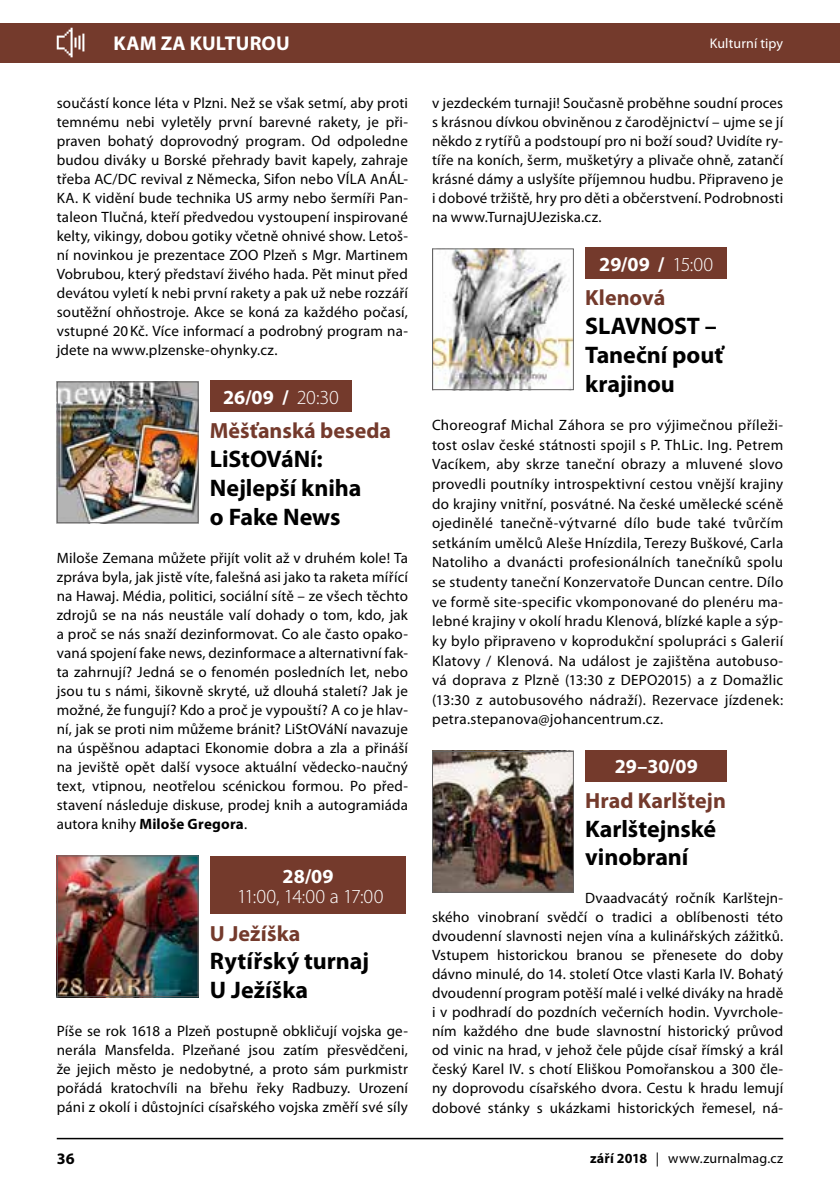
<style>
.page{position:relative;width:840px;height:1191px;background:#fff}
.page>*{position:absolute;margin:0;border:0;box-sizing:border-box;transform-origin:0 0}
.t1{font:700 24px/28.8px "Myriad Pro";letter-spacing:-.005em;color:#000}
.t2{font:700 22px "Myriad Pro";color:#743a2c}
.t3{font:700 20px "Myriad Pro";letter-spacing:.005em;color:#fff}
.t4{font:300 20px "Myriad Pro";letter-spacing:-.025em;color:#fff}
.t5{font:700 16px "Myriad Pro";color:#000}
.t6{font:15px/19px "Myriad Pro";letter-spacing:.01em;color:#000;text-align:justify}
.t7{font:14px "Myriad Pro";letter-spacing:.01em;color:#000}
.t8{font:14px "Myriad Pro";letter-spacing:.01em;color:#fff}
.s1{font-weight:300}
.s2{font-weight:700}
</style>
<div class="page">
<div style="left:0;top:23px;width:839px;height:39px;background:#743a2c"></div>
<svg style="left:57px;top:28px;width:27px;height:29px"></svg>
<hr style="left:57px;top:1137px;width:725px;height:2px;background:#000">
<div style="left:210px;top:380px;width:141px;height:32px;background:#743a2c"></div>
<div style="left:210px;top:856px;width:195px;height:58px;background:#743a2c"></div>
<div style="left:585px;top:247px;width:141px;height:32px;background:#743a2c"></div>
<div style="left:585px;top:750px;width:141px;height:31px;background:#743a2c"></div>
<img style="left:59px;top:383px;width:137px;height:138px">
<div style="left:57px;top:381px;width:141px;height:142px;border:1px solid #646363"></div>
<img style="left:59px;top:857px;width:137px;height:138px">
<div style="left:57px;top:855px;width:141px;height:142px;border:1px solid #646363"></div>
<img style="left:434px;top:250px;width:137px;height:138px">
<div style="left:432px;top:248px;width:141px;height:142px;border:1px solid #646363"></div>
<img style="left:434px;top:753px;width:137px;height:137px">
<div style="left:432px;top:751px;width:141px;height:141px;border:1px solid #646363"></div>
<h3 class="t3" style="left:113px;top:30px;width:177px">KAM ZA KULTUROU</h3>
<p class="t6" style="left:57px;top:93px;width:352px">součástí konce léta v Plzni. Než se však setmí, aby proti temnému nebi vyletěly první barevné rakety, je při&shy;praven bohatý doprovodný program. Od odpoledne budou diváky u Borské přehrady bavit kapely, zahraje třeba AC/DC revival z Německa, Sifon nebo VÍLA AnÁL-KA. K vidění bude technika US army nebo šermíři Pan&shy;taleon Tlučná, kteří předvedou vystoupení inspirované kelty, vikingy, dobou gotiky včetně ohnivé show. Letoš&shy;ní novinkou je prezentace ZOO Plzeň s Mgr. Martinem Vobrubou, který představí živého hada. Pět minut před devátou vyletí k nebi první rakety a pak už nebe rozzáří soutěžní ohňostroje. Akce se koná za každého počasí, vstupné 20Kč. Více informací a podrobný program na&shy;jdete na www.plzenske-ohynky.cz.</p>
<h3 class="t3" style="left:223px;top:384px;width:117px">26/09 / <span class="s1">20:30</span></h3>
<h2 class="t2" style="left:210px;top:416px;width:183px">Měšťanská beseda</h2>
<h1 class="t1" style="left:210px;top:444px;width:153px">LiStOVáNí:<br>Nejlepší kniha o Fake News</h1>
<p class="t6" style="left:57px;top:548px;width:352px">Miloše Zemana můžete přijít volit až v druhém kole! Ta zpráva byla, jak jistě víte, falešná asi jako ta raketa mířící na Hawaj. Média, politici, sociální sítě – ze všech těchto zdrojů se na nás neustále valí dohady o tom, kdo, jak a proč se nás snaží dezinformovat. Co ale často opako&shy;vaná spojení fake news, dezinformace a alternativní fak&shy;ta zahrnují? Jedná se o fenomén posledních let, nebo jsou tu s námi, šikovně skryté, už dlouhá staletí? Jak je možné, že fungují? Kdo a proč je vypouští? A co je hlav&shy;ní, jak se proti nim můžeme bránit? LiStOVáNí navazuje na úspěšnou adaptaci Ekonomie dobra a zla a přináší na jeviště opět další vysoce aktuální vědecko-naučný text, vtipnou, neotřelou scénickou formou. Po před&shy;stavení následuje diskuse, prodej knih a autogramiáda autora knihy <span class="s2">Miloše Gregora</span>.</p>
<h3 class="t3" style="left:282px;top:863px;width:52px">28/09</h3>
<h3 class="t4" style="left:237px;top:884px;width:148px">11:00, 14:00 a 17:00</h3>
<h2 class="t2" style="left:210px;top:918px;width:92px">U Ježíška</h2>
<h1 class="t1" style="left:210px;top:946px;width:160px">Rytířský turnaj<br>U Ježíška</h1>
<p class="t6" style="left:57px;top:1021px;width:352px">Píše se rok 1618 a Plzeň postupně obkličují vojska ge&shy;nerála Mansfelda. Plzeňané jsou zatím přesvědčeni, že jejich město je nedobytné, a proto sám purkmistr pořádá kratochvíli na břehu řeky Radbuzy. Urození páni z okolí i důstojníci císařského vojska změří své síly</p>
<p class="t8" style="left:709px;top:35px;width:75px">Kulturní tipy</p>
<p class="t6" style="left:432px;top:93px;width:352px">v jezdeckém turnaji! Současně proběhne soudní proces s krásnou dívkou obviněnou z čarodějnictví – ujme se jí někdo z rytířů a podstoupí pro ni boží soud? Uvidíte ry&shy;tíře na koních, šerm, mušketýry a plivače ohně, zatančí krásné dámy a uslyšíte příjemnou hudbu. Připraveno je i dobové tržiště, hry pro děti a občerstvení. Podrobnosti na www.TurnajUJeziska.cz.</p>
<h3 class="t3" style="left:599px;top:251px;width:115px">29/09 / <span class="s1">15:00</span></h3>
<h2 class="t2" style="left:585px;top:283px;width:81px">Klenová</h2>
<h1 class="t1" style="left:585px;top:311px;width:139px">SLAVNOST –<br>Taneční pouť krajinou</h1>
<p class="t6" style="left:432px;top:415px;width:352px;line-height:19.6px">Choreograf Michal Záhora se pro výjimečnou příleži&shy;tost oslav české státnosti spojil s P. ThLic. Ing. Petrem Vacíkem, aby skrze taneční obrazy a mluvené slovo provedli poutníky introspektivní cestou vnější krajiny do krajiny vnitřní, posvátné. Na české umělecké scéně ojedinělé tanečně-výtvarné dílo bude také tvůrčím setkáním umělců Aleše Hnízdila, Terezy Buškové, Carla Natoliho a dvanácti profesionálních tanečníků spolu se studenty taneční Konzervatoře Duncan centre. Dílo ve formě site-specific vkomponované do plenéru ma&shy;lebné krajiny v okolí hradu Klenová, blízké kaple a sýp&shy;ky bylo připraveno v koprodukční spolupráci s Galerií Klatovy / Klenová. Na událost je zajištěna autobuso&shy;vá doprava z Plzně (13:30 z DEPO2015) a z Domažlic (13:30 z autobusového nádraží). Rezervace jízdenek: petra.stepanova@johancentrum.cz.</p>
<h3 class="t3" style="left:614px;top:753px;width:85px">29–30/09</h3>
<h2 class="t2" style="left:585px;top:786px;width:142px">Hrad Karlštejn</h2>
<h1 class="t1" style="left:585px;top:813px;width:132px">Karlštejnské vinobraní</h1>
<p class="t6" style="left:432px;top:888px;width:352px;text-indent:153px">Dvaadvacátý ročník Karlštejn&shy;ského vinobraní svědčí o tradici a oblíbenosti této dvoudenní slavnosti nejen vína a kulinářských zážitků.<br>Vstupem historickou branou se přenesete do doby dávno minulé, do 14. století Otce vlasti Karla IV. Bohatý dvoudenní program potěší malé i velké diváky na hradě i v podhradí do pozdních večerních hodin. Vyvrchole&shy;ním každého dne bude slavnostní historický průvod od vinic na hrad, v jehož čele půjde císař římský a král český Karel IV. s chotí Eliškou Pomořanskou a 300 čle&shy;ny doprovodu císařského dvora. Cestu k hradu lemují dobové stánky s ukázkami historických řemesel, ná-</p>
<p class="t5" style="left:57px;top:1148px;width:19px">36</p>
<p class="t7" style="left:589px;top:1149px;width:194px"><span class="s2">září 2018</span> | www.zurnalmag.cz</p>
</div>
